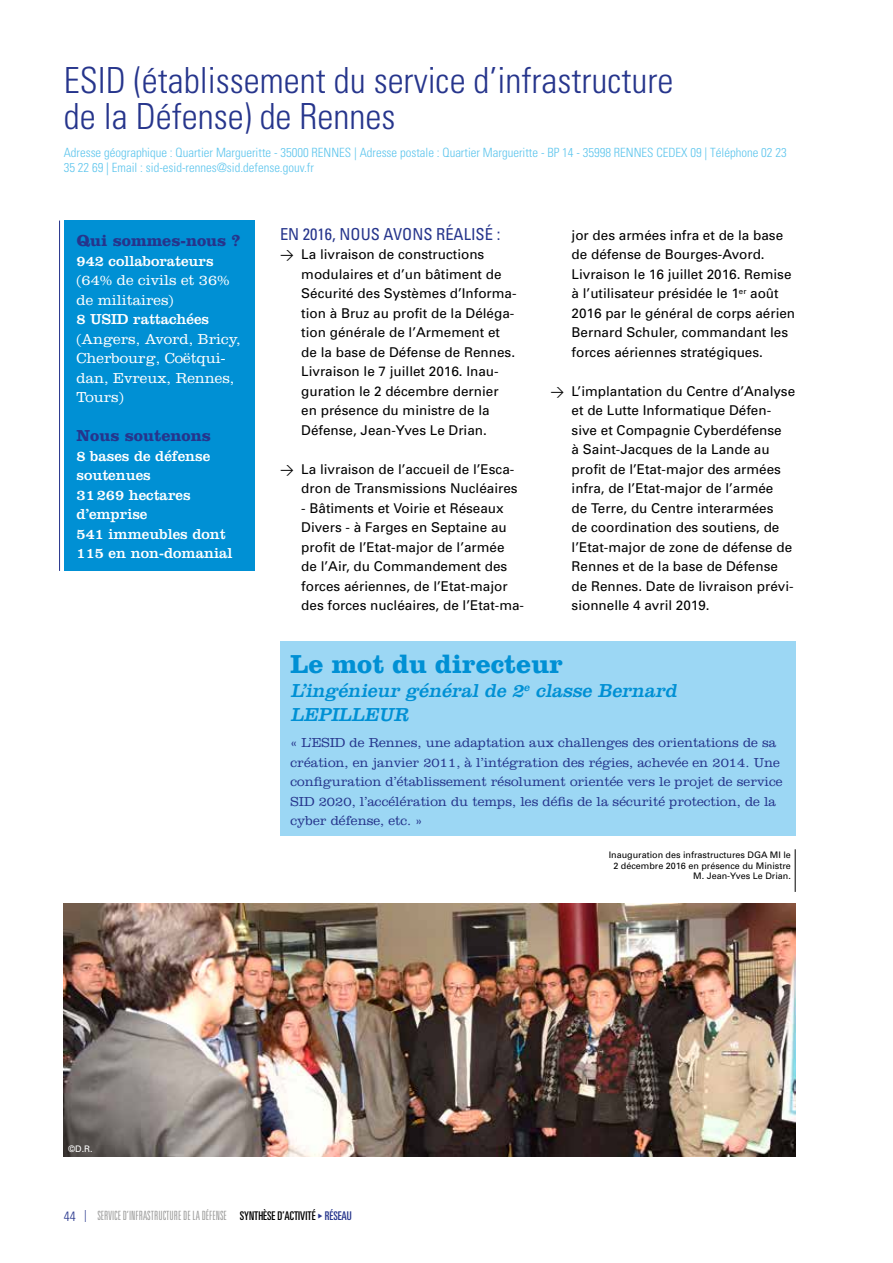
<style>
.page{position:relative;width:893px;height:1263px;background:#fff}
.page>*{position:absolute;margin:0;border:0;box-sizing:border-box;transform-origin:0 0}
.t1{font:300 condensed 36px/36px "Univers";color:#26358c}
.t2{font:700 27px "Clarendon";color:#0090d4}
.t3{font:italic 19.5px/24px "Clarendon";color:#0090d4}
.t4{font:700 16.5px "Clarendon";color:#26358c}
.t5{font:condensed 16.5px "Univers";color:#26358c}
.t6{font:15px/19.5px "Clarendon";color:#fff}
.t7{font:300 15px/19.5px "Clarendon";color:#fff}
.t8{font:13.5px/19.5px "Univers";color:#000}
.t9{font:300 13.5px/19.5px "Clarendon";color:#26358c}
.t10{font:300 condensed 12.75px/15px "Univers";color:#5dc5ed}
.t11{font:300 ultra-condensed 12.75px "Univers";color:#9d9d9c}
.t12{font:9px/10.5px "Univers";color:#000;text-align:right}
.t13{font:9px "Univers";color:#fff}
.s1{font-family:"DIN"}
.s2{font-stretch:condensed;font-size:13.5px;color:#26358c}
.s3{font-stretch:condensed;font-size:12px;color:#26358c}
.s4{font-weight:400;font-size:12px;color:#000}
.s5{font-family:"Geneva";font-weight:400;font-stretch:normal;font-size:12px;color:#26358c}
.s6{font-weight:400;font-size:12px;color:#26358c}
</style>
<div class="page">
<img style="left:64px;top:903px;width:731px;height:254px">
<div style="left:64px;top:221px;width:191px;height:350px;background:#0090d4"></div>
<hr style="left:59px;top:221px;width:1px;height:350px;background:#26358c">
<div style="left:280px;top:641px;width:515px;height:195px;background:#9cd7f4"></div>
<hr style="left:795px;top:849px;width:1px;height:43px;background:#000">
<h1 class="t1" style="left:64px;top:62px;width:611px">ESID (établissement du service d’infrastructure de la Défense) de Rennes</h1>
<p class="t10" style="left:64px;top:145px;width:724px">Adresse géographique : Quartier Margueritte - 35000 RENNES | Adresse postale : Quartier Margueritte - BP 14 - 35998 RENNES CEDEX 09 | Téléphone 02 23<br>35 22 69 | Email : sid-esid-rennes@sid.defense.gouv.fr</p>
<p class="t4" style="left:77px;top:231px;width:166px">Qui sommes-nous ?</p>
<p class="t6" style="left:77px;top:251px;width:139px">942 collaborateurs</p>
<p class="t7" style="left:77px;top:270px;width:155px">(64% de civils et 36% de militaires)</p>
<p class="t6" style="left:77px;top:309px;width:134px">8 USID rattachées</p>
<p class="t7" style="left:77px;top:329px;width:166px">(Angers, Avord, Bricy,<br>Cherbourg, Coëtqui&shy;dan, Evreux, Rennes,<br>Tours)</p>
<p class="t4" style="left:77px;top:426px;width:136px">Nous soutenons</p>
<p class="t6" style="left:77px;top:446px;width:157px">8 bases de défense soutenues<br>31269 hectares d’emprise<br>541 immeubles dont<br>115 en non-domanial</p>
<p class="t5" style="left:280px;top:224px;width:222px">EN 2016, NOUS AVONS RÉALISÉ :</p>
<p class="t8" style="left:301px;top:245px;width:217px;text-indent:-21px"><span class="s1">&gt;</span> La livraison de constructions modulaires et d’un bâtiment de<br>Sécurité des Systèmes d’Informa&shy;tion à Bruz au profit de la Déléga&shy;tion générale de l’Armement et de la base de Défense de Rennes.<br>Livraison le 7 juillet 2016. Inau&shy;guration le 2 décembre dernier en présence du ministre de la<br>Défense, Jean-Yves Le Drian.</p>
<p class="t8" style="left:280px;top:459px;width:239px;text-align:right"><span class="s1">&gt;</span> La livraison de l’accueil de l’Esca&shy;dron de Transmissions Nucléaires</p>
<p class="t8" style="left:301px;top:498px;width:224px">- Bâtiments et Voirie et Réseaux Divers - à Farges en Septaine au profit de l’Etat-major de l’armée<br>de l’Air, du Commandement des forces aériennes, de l’Etat-major des forces nucléaires, de l’Etat-ma-</p>
<p class="t8" style="left:572px;top:225px;width:225px">jor des armées infra et de la base de défense de Bourges-Avord.<br>Livraison le 16 juillet 2016. Remise à l’utilisateur présidée le 1<sup>er</sup> août 2016 par le général de corps aérien Bernard Schuler, commandant les forces aériennes stratégiques.</p>
<p class="t8" style="left:572px;top:382px;width:225px;text-indent:-21px"><span class="s1">&gt;</span> L’implantation du Centre d’Analyse et de Lutte Informatique Défen&shy;sive et Compagnie Cyberdéfense<br>à Saint-Jacques de la Lande au profit de l’Etat-major des armées infra, de l’Etat-major de l’armée<br>de Terre, du Centre interarmées<br>de coordination des soutiens, de l’Etat-major de zone de défense de<br>Rennes et de la base de Défense de Rennes. Date de livraison prévi&shy;sionnelle 4 avril 2019.</p>
<h2 class="t2" style="left:291px;top:648px;width:274px">Le mot du directeur</h2>
<h3 class="t3" style="left:291px;top:678px;width:391px">L’ingénieur général de 2<sup>e</sup> classe Bernard<br>LEPILLEUR</h3>
<p class="t9" style="left:291px;top:732px;width:493px">« L’ESID de Rennes, une adaptation aux challenges des orientations de sa création, en janvier 2011, à l’intégration des régies, achevée en 2014. Une configuration d’établissement résolument orientée vers le projet de service SID 2020, l’accélération du temps, les défis de la sécurité protection, de la cyber défense, etc. »</p>
<p class="t12" style="left:609px;top:850px;width:184px">Inauguration des infrastructures DGA MI le<br>2 décembre 2016 en présence du Ministre<br>M. Jean-Yves Le Drian.</p>
<p class="t13" style="left:68px;top:1144px;width:26px">©D.R.</p>
<p class="t11" style="left:64px;top:1209px;width:289px"><span class="s2">44</span> <span class="s3">|</span> SERVICE D’INFRASTRUCTURE DE LA DÉFENSE <span class="s4">SYNTHÈSE D’ACTIVITÉ</span> <span class="s5">‣</span> <span class="s6">RÉSEAU</span></p>
</div>
